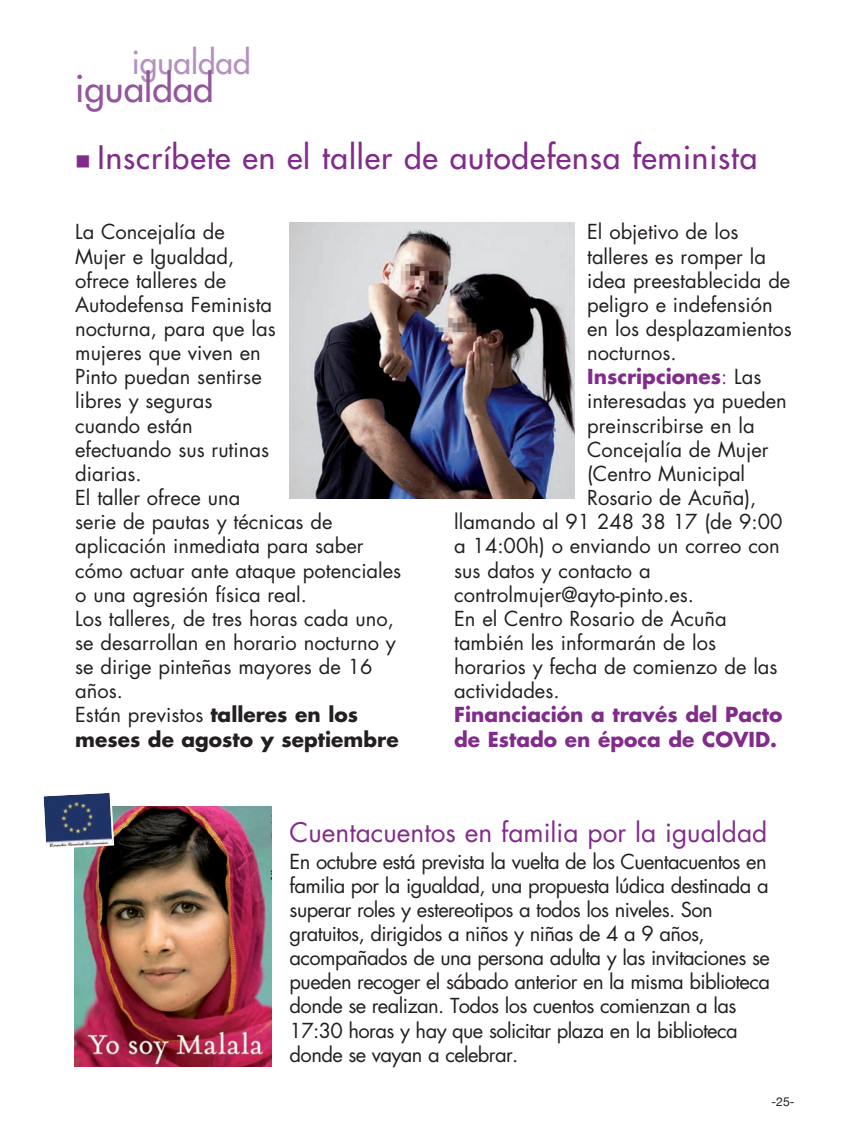
<style>
.page{position:relative;width:844px;height:1141px;background:#fff}
.page>*{position:absolute;margin:0;border:0;box-sizing:border-box;transform-origin:0 0}
.t1{font:500 36.75px "Futura Std";color:#93559c}
.t2{font:500 31.5px "Futura Std";letter-spacing:.03em;color:#812c8a}
.t3{font:500 31.5px "Futura Std";color:#b58fbe}
.t4{font:26.25px "Futura Std";color:#812c8a}
.t5{font:20.12px/24.2px "Futura Std";color:#231f20}
.t6{font:20.12px/24.2px "Futura Std";letter-spacing:-.03em;color:#231f20}
.t7{font:700 20.12px/24.2px "Futura Std";color:#812c8a}
.t8{font:12.25px "Helvetica Neue";color:#231f20}
.s1{font-weight:700}
.s2{font-weight:400}
.s3{font-weight:400;color:#231f20}
</style>
<div class="page">
<img style="left:289px;top:223px;width:285px;height:275px">
<img style="left:74px;top:806px;width:197px;height:261px">
<svg style="left:43px;top:793px;width:72px;height:57px;background:#536183"></svg>
<h2 class="t3" style="left:132px;top:47px;width:120px">igualdad</h2>
<h1 class="t1" style="left:75px;top:70px;width:140px">igualdad</h1>
<h2 class="t2" style="left:75px;top:142px;width:683px">■ Inscríbete en el taller de autodefensa feminista</h2>
<p class="t5" style="left:75px;top:222px;width:327px">La Concejalía de<br>Mujer e Igualdad,<br>ofrece talleres de<br>Autodefensa Feminista<br>nocturna, para que las<br>mujeres que viven en<br>Pinto puedan sentirse<br>libres y seguras<br>cuando están<br>efectuando sus rutinas<br>diarias.<br>El taller ofrece una<br>serie de pautas y técnicas de aplicación inmediata para saber cómo actuar ante ataque potenciales o una agresión física real.<br>Los talleres, de tres horas cada uno, se desarrollan en horario nocturno y se dirige pinteñas mayores de 16 años.<br>Están previstos <span class="s1">talleres en los meses de agosto y septiembre</span></p>
<p class="t5" style="left:587px;top:222px;width:153px">El objetivo de los</p>
<p class="t5" style="left:587px;top:246px;width:180px">talleres es romper la</p>
<p class="t5" style="left:587px;top:270px;width:205px">idea preestablecida de</p>
<p class="t5" style="left:587px;top:294px;width:187px">peligro e indefensión</p>
<p class="t5" style="left:587px;top:318px;width:206px">en los desplazamientos</p>
<p class="t5" style="left:587px;top:342px;width:91px">nocturnos.</p>
<p class="t7" style="left:587px;top:366px;width:176px">Inscripciones<span class="s2">:</span> <span class="s3">Las</span></p>
<p class="t5" style="left:587px;top:391px;width:201px">interesadas ya pueden</p>
<p class="t5" style="left:587px;top:415px;width:169px">preinscribirse en la</p>
<p class="t5" style="left:587px;top:439px;width:183px">Concejalía de Mujer</p>
<p class="t5" style="left:587px;top:463px;width:159px">(Centro Municipal</p>
<p class="t5" style="left:587px;top:487px;width:171px">Rosario de Acuña),</p>
<p class="t5" style="left:454px;top:511px;width:330px">llamando al 91 248 38 17 (de 9:00</p>
<p class="t5" style="left:454px;top:536px;width:327px">a 14:00h) o enviando un correo con</p>
<p class="t5" style="left:454px;top:560px;width:198px">sus datos y contacto a</p>
<p class="t5" style="left:454px;top:584px;width:241px">controlmujer@ayto-pinto.es.</p>
<p class="t5" style="left:454px;top:608px;width:274px">En el Centro Rosario de Acuña</p>
<p class="t5" style="left:454px;top:632px;width:263px">también les informarán de los</p>
<p class="t5" style="left:454px;top:656px;width:325px">horarios y fecha de comienzo de las</p>
<p class="t5" style="left:454px;top:681px;width:107px">actividades.</p>
<p class="t7" style="left:454px;top:705px;width:329px">Financiación a través del Pacto de Estado en época de COVID.</p>
<h3 class="t4" style="left:289px;top:820px;width:479px">Cuentacuentos en familia por la igualdad</h3>
<p class="t6" style="left:289px;top:851px;width:482px">En octubre está prevista la vuelta de los Cuentacuentos en familia por la igualdad, una propuesta lúdica destinada a superar roles y estereotipos a todos los niveles. Son gratuitos, dirigidos a niños y niñas de 4 a 9 años, acompañados de una persona adulta y las invitaciones se pueden recoger el sábado anterior en la misma biblioteca donde se realizan. Todos los cuentos comienzan a las 17:30 horas y hay que solicitar plaza en la biblioteca donde se vayan a celebrar.</p>
<p class="t8" style="left:771px;top:1095px;width:25px">-25-</p>
</div>
